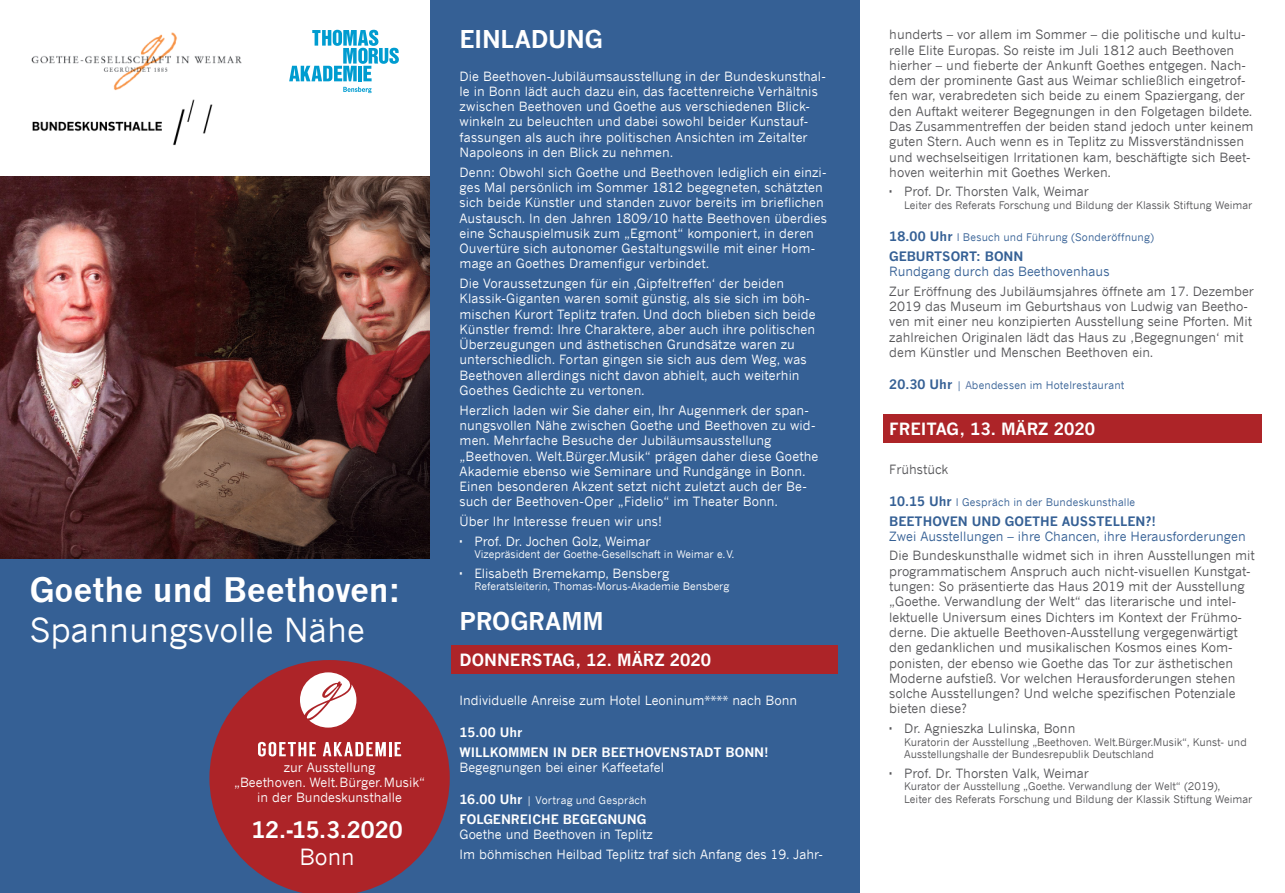
<style>
.page{position:relative;width:1285px;height:893px;background:#fff}
.page>*{position:absolute;margin:0;border:0;box-sizing:border-box;transform-origin:0 0}
.t1{font:700 33px "News Gothic";color:#fff}
.t2{font:33px "News Gothic";color:#fff}
.t3{font:700 24px "News Gothic";letter-spacing:-.01em;color:#fff}
.t4{font:700 22.35px "News Gothic";color:#fff}
.t5{font:22.35px "News Gothic";color:#fff}
.t6{font:700 16.5px "News Gothic";color:#fff}
.t7{font:12.75px/15.3px "News Gothic";letter-spacing:.005em;color:#fff}
.t8{font:12.75px/15.3px "News Gothic";color:#565659}
.t9{font:12.75px "News Gothic";color:#356095}
.t10{font:700 12.75px/19.5px "News Gothic";color:#fff}
.t11{font:700 12.75px "News Gothic";color:#356095}
.t12{font:10.5px/12.6px "News Gothic";color:#565659}
.t13{font:10.5px "News Gothic";color:#fff}
.t14{font:10.5px "News Gothic";letter-spacing:.015em;color:#356095}
.s1{font-weight:700;font-size:12.75px}
.s2{color:#4b6a9d}
</style>
<div class="page">
<div style="left:882px;top:414px;width:379px;height:28px;background:#ad2428"></div>
<div style="left:429px;top:0;width:430px;height:893px;background:#356095"></div>
<div style="left:451px;top:646px;width:386px;height:28px;background:#ad2428"></div>
<svg style="left:289px;top:30px;width:110px;height:51px"></svg>
<svg style="left:343px;top:87px;width:28px;height:6px"></svg>
<img style="left:31px;top:32px;width:211px;height:59px">
<div style="left:0;top:176px;width:429px;height:717px;background:#356095"></div>
<img style="left:0;top:176px;width:429px;height:382px">
<img style="left:32px;top:99px;width:181px;height:47px">
<svg style="left:209px;top:660px;width:240px;height:233px;fill:#ad2428"></svg>
<svg style="left:258px;top:742px;width:58px;height:14px"></svg>
<svg style="left:323px;top:742px;width:78px;height:14px"></svg>
<svg style="left:300px;top:672px;width:56px;height:56px;background:#e5bbbc"></svg>
<h1 class="t1" style="left:30px;top:570px;width:372px">GOETHE UND BEETHOVEN:</h1>
<h1 class="t2" style="left:30px;top:610px;width:336px">Spannungsvolle Nähe</h1>
<p class="t7" style="left:234px;top:759px;width:192px;text-align:center">zur Ausstellung<br>„Beethoven. Welt.Bürger.Musik“ in der Bundeskunsthalle</p>
<h3 class="t4" style="left:251px;top:816px;width:153px">12.-15.3.2020</h3>
<h3 class="t5" style="left:299px;top:843px;width:57px">Bonn</h3>
<h2 class="t3" style="left:459px;top:24px;width:145px">EINLADUNG</h2>
<p class="t7" style="left:459px;top:68px;width:368px">Die Beethoven-Jubiläumsausstellung in der Bundeskunsthal&shy;le in Bonn lädt auch dazu ein, das facettenreiche Verhältnis zwischen Beethoven und Goethe aus verschiedenen Blick&shy;winkeln zu beleuchten und dabei sowohl beider Kunstauf&shy;fassungen als auch ihre politischen Ansichten im Zeitalter Napoleons in den Blick zu nehmen.</p>
<p class="t7" style="left:459px;top:164px;width:369px">Denn: Obwohl sich Goethe und Beethoven lediglich ein einzi&shy;ges Mal persönlich im Sommer 1812 begegneten, schätzten sich beide Künstler und standen zuvor bereits im brieflichen Austausch. In den Jahren 1809/10 hatte Beethoven überdies eine Schauspielmusik zum „Egmont“ komponiert, in deren Ouvertüre sich autonomer Gestaltungswille mit einer Hom&shy;mage an Goethes Dramenfigur verbindet.</p>
<p class="t7" style="left:459px;top:275px;width:357px">Die Voraussetzungen für ein ‚Gipfeltreffen‘ der beiden Klassik-Giganten waren somit günstig, als sie sich im böh&shy;mischen Kurort Teplitz trafen. Und doch blieben sich beide Künstler fremd: Ihre Charaktere, aber auch ihre politischen Überzeugungen und ästhetischen Grundsätze waren zu unterschiedlich. Fortan gingen sie sich aus dem Weg, was Beethoven allerdings nicht davon abhielt, auch weiterhin Goethes Gedichte zu vertonen.</p>
<p class="t7" style="left:459px;top:402px;width:360px">Herzlich laden wir Sie daher ein, Ihr Augenmerk der span&shy;nungsvollen Nähe zwischen Goethe und Beethoven zu wid&shy;men. Mehrfache Besuche der Jubiläumsausstellung „Beethoven. Welt.Bürger.Musik“ prägen daher diese Goethe Akademie ebenso wie Seminare und Rundgänge in Bonn.<br>Einen besonderen Akzent setzt nicht zuletzt auch der Be&shy;such der Beethoven-Oper „Fidelio“ im Theater Bonn.</p>
<p class="t7" style="left:459px;top:511px;width:204px;line-height:19.5px;text-align:center">Über Ihr Interesse freuen wir uns!<br>Prof. Dr. Jochen Golz, Weimar</p>
<p class="t13" style="left:474px;top:548px;width:261px">Vizepräsident der Goethe-Gesellschaft in Weimar e.V.</p>
<p class="t7" style="left:474px;top:565px;width:196px">Elisabeth Bremekamp, Bensberg</p>
<p class="t13" style="left:474px;top:580px;width:256px">Referatsleiterin, Thomas-Morus-Akademie Bensberg</p>
<h2 class="t3" style="left:459px;top:606px;width:145px">PROGRAMM</h2>
<p class="t6" style="left:459px;top:650px;width:253px">DO NNERSTAG, 12. MÄRZ 2020</p>
<p class="t7" style="left:459px;top:692px;width:339px">Individuelle Anreise zum Hotel Leoninum**** nach Bonn</p>
<p class="t10" style="left:459px;top:723px;width:65px">15.00 U HR<br>WILLKOMME</p>
<p class="t10" style="left:538px;top:742px;width:232px">N IN DER BEETHOVENSTADT BONN!</p>
<p class="t7" style="left:459px;top:760px;width:206px">Begegnungen bei einer Kaffeetafel</p>
<p class="t13" style="left:459px;top:794px;width:188px"><span class="s1">16.00 UHR</span> | Vortrag und Gespräch</p>
<p class="t10" style="left:459px;top:809px;width:188px">FOLGENREICHE BEGEGNUNG</p>
<p class="t7" style="left:459px;top:825px;width:365px;line-height:19.5px">Goethe und Beethoven in Teplitz<br>Im böhmischen Heilbad Teplitz traf sich Anfang des 19. Jahr-</p>
<p class="t8" style="left:889px;top:27px;width:366px">hunderts – vor allem im Sommer – die politische und kultu&shy;relle Elite Europas. So reiste im Juli 1812 auch Beethoven hierher – und fieberte der Ankunft Goethes entgegen. Nach&shy;dem der prominente Gast aus Weimar schließlich eingetrof&shy;fen war, verabredeten sich beide zu einem Spaziergang, der den Auftakt weiterer Begegnungen in den Folgetagen bildete.<br>Das Zusammentreffen der beiden stand jedoch unter keinem guten Stern. Auch wenn es in Teplitz zu Missverständnissen und wechselseitigen Irritationen kam, beschäftigte sich Beet&shy;hoven weiterhin mit Goethes Werken.</p>
<p class="t8" style="left:904px;top:184px;width:186px">Prof. Dr. Thorsten Valk, Weimar</p>
<p class="t12" style="left:904px;top:199px;width:349px">Leiter des Referats Forschung und Bildung der Klassik Stiftung Weimar</p>
<p class="t14" style="left:889px;top:231px;width:266px"><span class="s1">18.00 UHR</span> I Besuch und Führung (Sonderöffnung)</p>
<p class="t11" style="left:889px;top:248px;width:10px">GEB</p>
<p class="t11" style="left:915px;top:248px;width:109px">URTSORT: BO NN</p>
<p class="t9" style="left:889px;top:264px;width:222px">Rundgang durch das Beethovenhaus</p>
<p class="t8" style="left:889px;top:283px;width:366px">Zur Eröffnung des Jubiläumsjahres öffnete am 17. Dezember 2019 das Museum im Geburtshaus von Ludwig van Beetho&shy;ven mit einer neu konzipierten Ausstellung seine Pforten. Mit zahlreichen Originalen lädt das Haus zu ‚Begegnungen‘ mit dem Künstler und Menschen Beethoven ein.</p>
<p class="t14" style="left:889px;top:379px;width:237px"><span class="s1">20.30 UHR</span> | <span class="s2">A</span>bendessen im Hotelrestaurant</p>
<p class="t6" style="left:889px;top:418px;width:207px">FRE ITAG, 13. MÄRZ 2020</p>
<p class="t8" style="left:889px;top:461px;width:61px">Frühstück</p>
<p class="t14" style="left:889px;top:496px;width:247px"><span class="s1">10.15 UHR</span> I Gespräch in der Bundeskunsthalle</p>
<p class="t11" style="left:889px;top:513px;width:126px">BEETHOVEN U ND GOE</p>
<p class="t11" style="left:1031px;top:513px;width:125px">THE AUSSTELLEN?!</p>
<p class="t9" style="left:889px;top:528px;width:358px">Zwei Ausstellungen – ihre Chancen, ihre Herausforderungen</p>
<p class="t8" style="left:889px;top:548px;width:367px">Die Bundeskunsthalle widmet sich in ihren Ausstellungen mit programmatischem Anspruch auch nicht-visuellen Kunstgat&shy;tungen: So präsentierte das Haus 2019 mit der Ausstellung „Goethe. Verwandlung der Welt“ das literarische und intel&shy;lektuelle Universum eines Dichters im Kontext der Frühmo&shy;derne. Die aktuelle Beethoven-Ausstellung vergegenwärtigt den gedanklichen und musikalischen Kosmos eines Kom&shy;ponisten, der ebenso wie Goethe das Tor zur ästhetischen Moderne aufstieß. Vor welchen Herausforderungen stehen solche Ausstellungen? Und welche spezifischen Potenziale bieten diese?</p>
<p class="t8" style="left:904px;top:720px;width:173px">Dr. Agnieszka Lulinska, Bonn</p>
<p class="t12" style="left:904px;top:735px;width:344px">Kuratorin der Ausstellung „Beethoven. Welt.Bürger.Musik“, Kunst- und<br>Ausstellungshalle der Bundesrepublik Deutschland</p>
<p class="t8" style="left:904px;top:765px;width:186px">Prof. Dr. Thorsten Valk, Weimar</p>
<p class="t12" style="left:904px;top:780px;width:349px">Kurator der Ausstellung „Goethe. Verwandlung der Welt“ (2019),<br>Leiter des Referats Forschung und Bildung der Klassik Stiftung Weimar</p>
</div>
